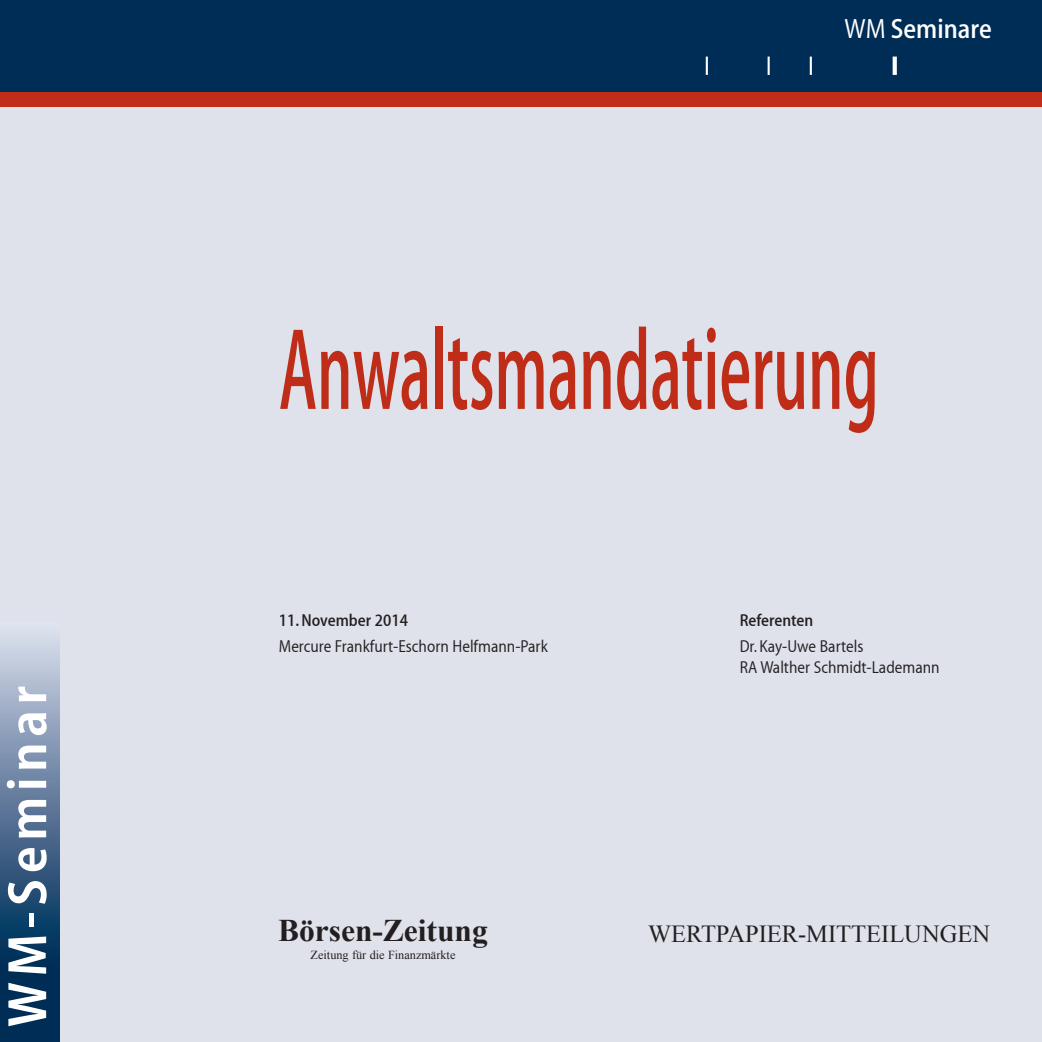
<style>
.page{position:relative;width:1042px;height:1042px;background:#fff}
.page>*{position:absolute;margin:0;border:0;box-sizing:border-box;transform-origin:0 0}
.t1{font:500 117.25px "Myriad";color:#bf2d19;scale:.6 1}
.t2{font:56px "Myriad MM 590 wt 500 wd";letter-spacing:.1em;color:#fff}
.t3{font:700 31.5px "Times New Roman";color:#231f20}
.t4{font:500 28px "Myriad";color:#fff}
.t5{font:24.5px "Times New Roman";color:#231f20}
.t6{font:300 17.5px/21px "Myriad";color:#231f20}
.t7{font:500 17.5px "Myriad";color:#231f20}
.t8{font:12.25px "Times New Roman";color:#231f20}
.s1{font-weight:300}
</style>
<div class="page">
<div style="left:0;top:107px;width:1042px;height:935px;background:#dfe2eb"></div>
<div style="left:0;top:0;width:1042px;height:99px;background:#002d56"></div>
<div style="left:0;top:92px;width:1042px;height:15px;background:#c02d19"></div>
<svg style="left:0;top:639px;width:60px;height:403px;background:#4f6d8e"></svg>
<div style="left:892px;top:57px;width:5px;height:18px;background:#fff"></div>
<svg style="left:706px;top:57px;width:2px;height:18px"></svg>
<hr style="left:767px;top:57px;width:3px;height:18px;background:#fff">
<svg style="left:810px;top:57px;width:2px;height:18px"></svg>
<h2 class="t2" style="left:-1px;top:1027px;width:343px;rotate:-90deg">WM-Seminar</h2>
<h3 class="t4" style="left:844px;top:15px;width:149px"><span class="s1">WM</span> Seminare</h3>
<h1 class="t1" style="left:279px;top:311px;width:1002px">Anwaltsmandatierung</h1>
<p class="t7" style="left:279px;top:612px;width:131px">11. November 2014</p>
<p class="t6" style="left:279px;top:637px;width:270px">Mercure Frankfurt-Eschorn Helfmann-Park</p>
<p class="t7" style="left:740px;top:612px;width:75px">Referenten</p>
<p class="t6" style="left:740px;top:637px;width:202px">Dr. Kay-Uwe Bartels<br>RA Walther Schmidt-Lademann</p>
<h3 class="t3" style="left:278px;top:908px;width:211px">Börsen-Zeitung</h3>
<h3 class="t5" style="left:648px;top:917px;width:343px">WERTPAPIER-MITTEILUNGEN</h3>
<p class="t8" style="left:311px;top:946px;width:146px">Zeitung für die Finanzmärkte</p>
</div>
